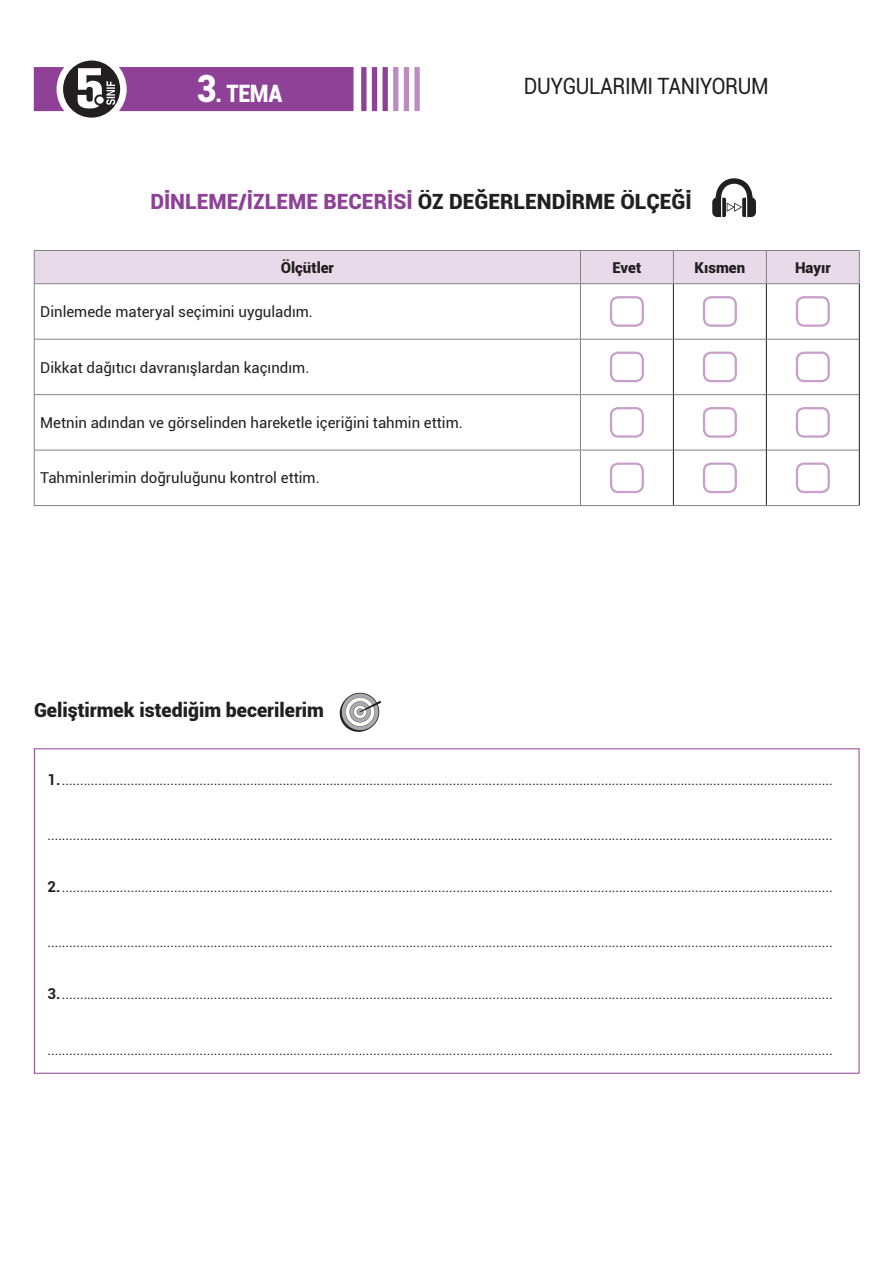
<style>
.page{position:relative;width:893px;height:1263px;background:#fff}
.page>*{position:absolute;margin:0;border:0;box-sizing:border-box;transform-origin:0 0}
.t1{font:900 24px "Roboto";color:#fff;scale:.9 1}
.t2{font:22.5px "Roboto";letter-spacing:-.02em;color:#231f20;scale:.9 1}
.t3{font:900 21px "Roboto";color:#8e4197}
.t4{font:900 19.5px "Roboto";color:#231f20}
.t5{font:15px "Roboto";color:#231f20}
.t6{font:900 15px "Roboto";color:#231f20}
.t7{font:13.5px "Roboto";color:#231f20}
.s1{font-size:37.5px}
.s2{color:#231f20}
.s3{font-weight:700;font-size:15px}
</style>
<div class="page">
<div style="left:35px;top:251px;width:824px;height:32px;background:#e9daea"></div>
<svg style="left:35px;top:284px;width:824px;height:221px"></svg>
<hr style="left:34px;top:250px;width:546px;height:1px;background:#808285">
<hr style="left:34px;top:251px;width:1px;height:32px;background:#808285">
<hr style="left:580px;top:250px;width:93px;height:1px;background:#808285">
<hr style="left:580px;top:251px;width:1px;height:32px;background:#808285">
<hr style="left:673px;top:250px;width:93px;height:1px;background:#808285">
<hr style="left:673px;top:251px;width:1px;height:32px;background:#808285">
<hr style="left:766px;top:250px;width:93px;height:1px;background:#808285">
<hr style="left:766px;top:251px;width:1px;height:32px;background:#808285">
<hr style="left:859px;top:251px;width:1px;height:32px;background:#808285">
<hr style="left:34px;top:283px;width:546px;height:1px;background:#808285">
<hr style="left:580px;top:283px;width:93px;height:1px;background:#808285">
<hr style="left:580px;top:284px;width:1px;height:55px;background:#808285">
<hr style="left:673px;top:283px;width:93px;height:1px;background:#808285">
<hr style="left:766px;top:283px;width:93px;height:1px;background:#808285">
<hr style="left:34px;top:339px;width:546px;height:1px;background:#808285">
<hr style="left:580px;top:339px;width:93px;height:1px;background:#808285">
<hr style="left:580px;top:339px;width:1px;height:55px;background:#808285">
<hr style="left:673px;top:339px;width:93px;height:1px;background:#808285">
<hr style="left:766px;top:339px;width:93px;height:1px;background:#808285">
<hr style="left:34px;top:394px;width:546px;height:1px;background:#808285">
<hr style="left:580px;top:394px;width:93px;height:1px;background:#808285">
<hr style="left:580px;top:395px;width:1px;height:55px;background:#808285">
<hr style="left:673px;top:394px;width:93px;height:1px;background:#808285">
<hr style="left:766px;top:394px;width:93px;height:1px;background:#808285">
<hr style="left:34px;top:450px;width:546px;height:1px;background:#808285">
<hr style="left:580px;top:450px;width:93px;height:1px;background:#808285">
<hr style="left:580px;top:450px;width:1px;height:55px;background:#808285">
<hr style="left:673px;top:450px;width:93px;height:1px;background:#808285">
<hr style="left:766px;top:450px;width:93px;height:1px;background:#808285">
<hr style="left:34px;top:505px;width:546px;height:1px;background:#808285">
<hr style="left:580px;top:505px;width:93px;height:1px;background:#808285">
<hr style="left:673px;top:505px;width:93px;height:1px;background:#808285">
<hr style="left:766px;top:505px;width:93px;height:1px;background:#808285">
<hr style="left:673px;top:284px;width:1px;height:55px;background:#231f20">
<hr style="left:766px;top:284px;width:1px;height:55px;background:#231f20">
<hr style="left:859px;top:284px;width:1px;height:55px;background:#231f20">
<hr style="left:673px;top:339px;width:1px;height:55px;background:#231f20">
<hr style="left:766px;top:339px;width:1px;height:55px;background:#231f20">
<hr style="left:859px;top:339px;width:1px;height:56px;background:#231f20">
<hr style="left:673px;top:395px;width:1px;height:55px;background:#231f20">
<hr style="left:766px;top:395px;width:1px;height:55px;background:#231f20">
<hr style="left:859px;top:395px;width:1px;height:55px;background:#231f20">
<hr style="left:673px;top:450px;width:1px;height:55px;background:#231f20">
<hr style="left:766px;top:450px;width:1px;height:55px;background:#231f20">
<hr style="left:859px;top:450px;width:1px;height:55px;background:#231f20">
<hr style="left:34px;top:284px;width:1px;height:55px;background:#808285">
<hr style="left:34px;top:339px;width:1px;height:55px;background:#808285">
<hr style="left:34px;top:395px;width:1px;height:55px;background:#808285">
<hr style="left:34px;top:450px;width:1px;height:55px;background:#808285">
<div style="left:611px;top:297px;width:32px;height:29px;background:#fff;border-radius:7px"></div>
<div style="left:610px;top:296px;width:34px;height:31px;border:2px solid #c79fc9;border-radius:7px"></div>
<div style="left:704px;top:297px;width:32px;height:29px;background:#fff;border-radius:7px"></div>
<div style="left:703px;top:296px;width:34px;height:31px;border:2px solid #c79fc9;border-radius:7px"></div>
<div style="left:797px;top:297px;width:32px;height:29px;background:#fff;border-radius:7px"></div>
<div style="left:796px;top:296px;width:34px;height:31px;border:2px solid #c79fc9;border-radius:7px"></div>
<div style="left:611px;top:353px;width:32px;height:28px;background:#fff;border-radius:7px"></div>
<div style="left:610px;top:352px;width:34px;height:30px;border:2px solid #c79fc9;border-radius:7px"></div>
<div style="left:704px;top:353px;width:32px;height:28px;background:#fff;border-radius:7px"></div>
<div style="left:703px;top:352px;width:34px;height:30px;border:2px solid #c79fc9;border-radius:7px"></div>
<div style="left:797px;top:353px;width:32px;height:28px;background:#fff;border-radius:7px"></div>
<div style="left:796px;top:352px;width:34px;height:30px;border:2px solid #c79fc9;border-radius:7px"></div>
<div style="left:611px;top:408px;width:32px;height:29px;background:#fff;border-radius:7px"></div>
<div style="left:610px;top:407px;width:34px;height:31px;border:2px solid #c79fc9;border-radius:7px"></div>
<div style="left:704px;top:408px;width:32px;height:29px;background:#fff;border-radius:7px"></div>
<div style="left:703px;top:407px;width:34px;height:31px;border:2px solid #c79fc9;border-radius:7px"></div>
<div style="left:797px;top:408px;width:32px;height:29px;background:#fff;border-radius:7px"></div>
<div style="left:796px;top:407px;width:34px;height:31px;border:2px solid #c79fc9;border-radius:7px"></div>
<div style="left:611px;top:464px;width:32px;height:28px;background:#fff;border-radius:7px"></div>
<div style="left:610px;top:462px;width:34px;height:31px;border:2px solid #c79fc9;border-radius:7px"></div>
<div style="left:704px;top:464px;width:32px;height:28px;background:#fff;border-radius:7px"></div>
<div style="left:703px;top:462px;width:34px;height:31px;border:2px solid #c79fc9;border-radius:7px"></div>
<div style="left:797px;top:464px;width:32px;height:28px;background:#fff;border-radius:7px"></div>
<div style="left:796px;top:462px;width:34px;height:31px;border:2px solid #c79fc9;border-radius:7px"></div>
<svg style="left:340px;top:694px;width:37px;height:38px"></svg>
<svg style="left:341px;top:693px;width:40px;height:38px"></svg>
<div style="left:34px;top:67px;width:320px;height:44px;background:#8e4197;border:2px solid #8e4197"></div>
<svg style="left:361px;top:67px;width:6px;height:44px"></svg>
<svg style="left:382px;top:67px;width:6px;height:44px"></svg>
<div style="left:404px;top:67px;width:5px;height:44px;background:#bb8cbf"></div>
<div style="left:372px;top:67px;width:5px;height:44px;background:#8e4197"></div>
<svg style="left:393px;top:67px;width:5px;height:44px"></svg>
<svg style="left:414px;top:67px;width:6px;height:44px"></svg>
<div style="left:57px;top:54px;width:70px;height:70px;background:#fff;border-radius:50%"></div>
<div style="left:63px;top:61px;width:57px;height:57px;background:#231f20;border-radius:50%"></div>
<svg style="left:78px;top:68px;width:37px;height:40px"></svg>
<div style="left:96px;top:96px;width:8px;height:8px;background:#fff;border-radius:50%"></div>
<svg style="left:712px;top:178px;width:44px;height:39px"></svg>
<h1 class="t1" style="left:197px;top:77px;width:97px"><span class="s1">3</span>. TEMA</h1>
<h2 class="t2" style="left:524px;top:71px;width:273px">DUYGULARIMI TANIYORUM</h2>
<h3 class="t3" style="left:150px;top:186px;width:543px">DİNLEME/İZLEME BECERİSİ <span class="s2">ÖZ DEĞERLENDİRME ÖLÇEĞİ</span></h3>
<p class="t6" style="left:281px;top:257px;width:55px">Ölçütler</p>
<p class="t6" style="left:612px;top:257px;width:30px">Evet</p>
<p class="t6" style="left:694px;top:257px;width:52px">Kısmen</p>
<p class="t6" style="left:795px;top:257px;width:37px">Hayır</p>
<p class="t5" style="left:40px;top:301px;width:274px">Dinlemede materyal seçimini uyguladım.</p>
<p class="t5" style="left:40px;top:357px;width:271px">Dikkat dağıtıcı davranışlardan kaçındım.</p>
<p class="t5" style="left:40px;top:412px;width:424px">Metnin adından ve görselinden hareketle içeriğini tahmin ettim.</p>
<p class="t5" style="left:40px;top:468px;width:281px">Tahminlerimin doğruluğunu kontrol ettim.</p>
<h3 class="t4" style="left:34px;top:696px;width:292px">Geliştirmek istediğim becerilerim</h3>
<p class="t7" style="left:48px;top:770px;width:787px"><span class="s3">1.</span>.....................................................................................................................................................................................................................</p>
<p class="t7" style="left:48px;top:826px;width:787px">.........................................................................................................................................................................................................................</p>
<p class="t7" style="left:48px;top:877px;width:787px"><span class="s3">2.</span>.....................................................................................................................................................................................................................</p>
<p class="t7" style="left:48px;top:933px;width:787px">.........................................................................................................................................................................................................................</p>
<p class="t7" style="left:48px;top:985px;width:787px"><span class="s3">3.</span>.....................................................................................................................................................................................................................</p>
<p class="t7" style="left:48px;top:1040px;width:787px">.........................................................................................................................................................................................................................</p>
</div>
